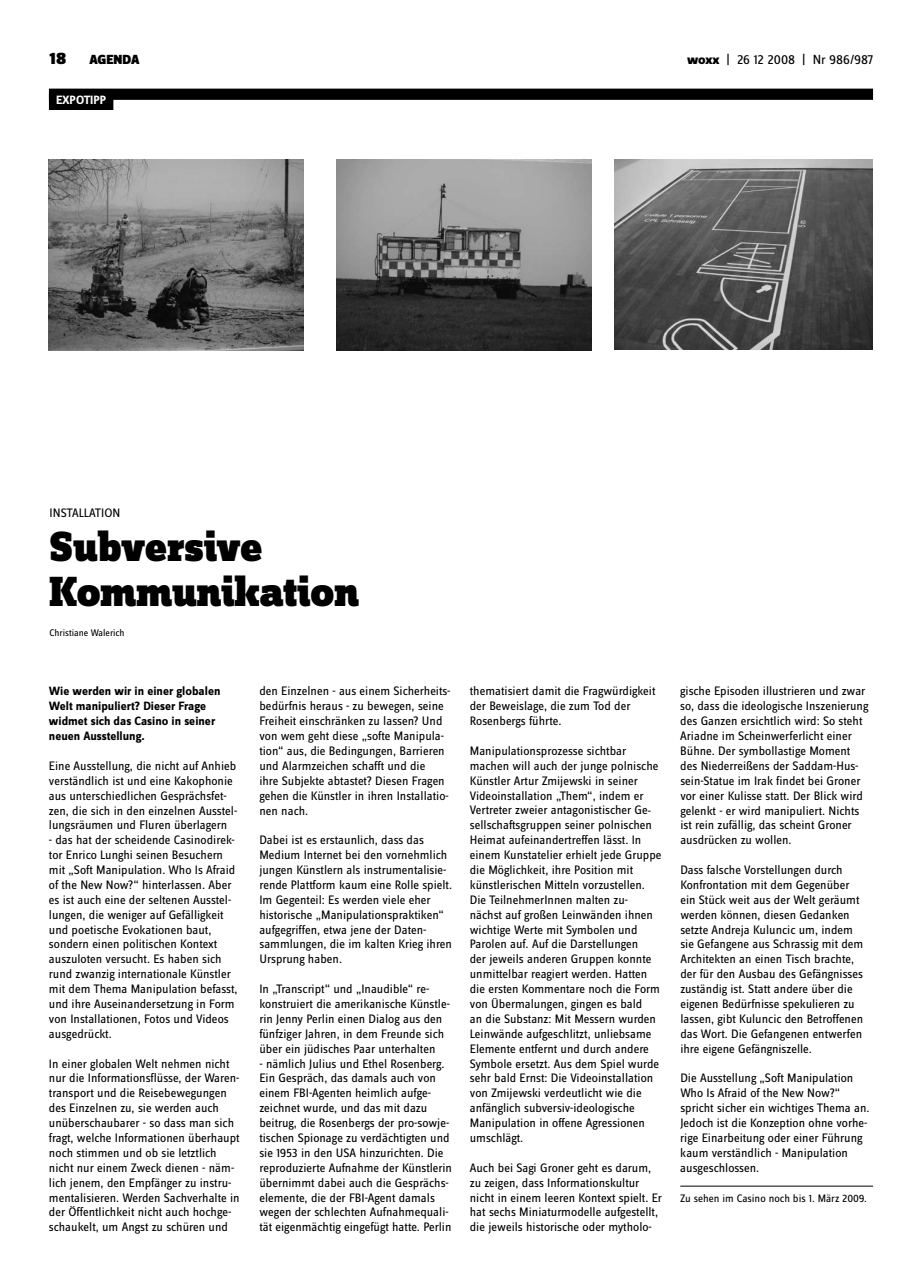
<style>
.page{position:relative;width:922px;height:1276px;background:#fff}
.page>*{position:absolute;margin:0;border:0;box-sizing:border-box;transform-origin:0 0}
.t1{font:900 43.75px/44.6px "Zine Slab Dis";letter-spacing:-.01em;color:#000}
.t2{font:900 17.5px "Zine Sans Dis";color:#000}
.t3{font:13.75px "Zine Sans Dis";color:#000}
.t4{font:900 13.75px "Zine Sans Dis";color:#000}
.t5{font:12.75px/14.9px "Zine Sans Dis";color:#000}
.t6{font:700 12.5px/14.9px "Zine Sans Dis";color:#000}
.t7{font:700 12.5px "Zine Sans Dis";color:#fff}
.t8{font:11.25px "Zine Sans Dis";color:#000}
.t9{font:10px "Zine Sans Dis";color:#000}
.s1{font-weight:800}
</style>
<div class="page">
<div style="left:49px;top:89px;width:823px;height:11px;background:#000"></div>
<div style="left:49px;top:94px;width:64px;height:16px;background:#000"></div>
<img style="left:614px;top:159px;width:258px;height:190px">
<hr style="left:680px;top:1186px;width:192px;height:1px;background:#000">
<img style="left:336px;top:159px;width:255px;height:191px">
<img style="left:49px;top:159px;width:255px;height:192px">
<h2 class="t2" style="left:50px;top:49px;width:18px">18</h2>
<p class="t4" style="left:89px;top:53px;width:52px">AGENDA</p>
<p class="t3" style="left:687px;top:53px;width:187px"><span class="s1">woxx</span> | 26 12 2008 | Nr 986/987</p>
<p class="t7" style="left:56px;top:93px;width:52px">EXPOTIPP</p>
<p class="t5" style="left:50px;top:506px;width:72px">INSTALLATION</p>
<h1 class="t1" style="left:50px;top:527px;width:311px">Subversive<br>Kommunikation</h1>
<p class="t9" style="left:50px;top:627px;width:76px">Christiane Walerich</p>
<p class="t6" style="left:49px;top:684px;width:173px">Wie werden wir in einer globalen<br>Welt manipuliert? Dieser Frage widmet sich das Casino in seiner neuen Ausstellung.</p>
<p class="t5" style="left:49px;top:759px;width:190px">Eine Ausstellung, die nicht auf Anhieb verständlich ist und eine Kakophonie aus unterschiedlichen Gesprächsfet&shy;zen, die sich in den einzelnen Ausstel&shy;lungsräumen und Fluren überlagern</p>
<p class="t5" style="left:49px;top:833px;width:190px">- das hat der scheidende Casinodirek&shy;tor Enrico Lunghi seinen Besuchern mit „Soft Manipulation. Who Is Afraid of the New Now?“ hinterlassen. Aber es ist auch eine der seltenen Ausstel&shy;lungen, die weniger auf Gefälligkeit und poetische Evokationen baut, sondern einen politischen Kontext auszuloten versucht. Es haben sich rund zwanzig internationale Künstler mit dem Thema Manipulation befasst, und ihre Auseinandersetzung in Form von Installationen, Fotos und Videos ausgedrückt.</p>
<p class="t5" style="left:49px;top:1056px;width:192px">In einer globalen Welt nehmen nicht nur die Informationsflüsse, der Waren&shy;transport und die Reisebewegungen des Einzelnen zu, sie werden auch unüberschaubarer - so dass man sich fragt, welche Informationen überhaupt noch stimmen und ob sie letztlich nicht nur einem Zweck dienen - näm&shy;lich jenem, den Empfänger zu instru&shy;mentalisieren. Werden Sachverhalte in der Öffentlichkeit nicht auch hochge&shy;schaukelt, um Angst zu schüren und</p>
<p class="t5" style="left:259px;top:684px;width:193px">den Einzelnen - aus einem Sicherheits&shy;bedürfnis heraus - zu bewegen, seine Freiheit einschränken zu lassen? Und von wem geht diese „softe Manipula&shy;tion“ aus, die Bedingungen, Barrieren und Alarmzeichen schafft und die<br>ihre Subjekte abtastet? Diesen Fragen gehen die Künstler in ihren Installatio&shy;nen nach.</p>
<p class="t5" style="left:259px;top:833px;width:194px">Dabei ist es erstaunlich, dass das Medium Internet bei den vornehmlich jungen Künstlern als instrumentalisie&shy;rende Plattform kaum eine Rolle spielt.<br>Im Gegenteil: Es werden viele eher historische „Manipulationspraktiken“ aufgegriffen, etwa jene der Daten&shy;sammlungen, die im kalten Krieg ihren Ursprung haben.</p>
<p class="t5" style="left:259px;top:982px;width:192px">In „Transcript“ und „Inaudible“ re&shy;konstruiert die amerikanische Künstle&shy;rin Jenny Perlin einen Dialog aus den fünfziger Jahren, in dem Freunde sich über ein jüdisches Paar unterhalten</p>
<p class="t5" style="left:259px;top:1056px;width:194px">- nämlich Julius und Ethel Rosenberg.<br>Ein Gespräch, das damals auch von einem FBI-Agenten heimlich aufge&shy;zeichnet wurde, und das mit dazu beitrug, die Rosenbergs der pro-sowje&shy;tischen Spionage zu verdächtigten und sie 1953 in den USA hinzurichten. Die reproduzierte Aufnahme der Künstlerin übernimmt dabei auch die Gesprächs&shy;elemente, die der FBI-Agent damals wegen der schlechten Aufnahmequali&shy;tät eigenmächtig eingefügt hatte. Perlin</p>
<p class="t5" style="left:469px;top:684px;width:187px">thematisiert damit die Fragwürdigkeit der Beweislage, die zum Tod der<br>Rosenbergs führte.</p>
<p class="t5" style="left:469px;top:744px;width:193px">Manipulationsprozesse sichtbar machen will auch der junge polnische Künstler Artur Zmijewski in seiner Videoinstallation „Them“, indem er Vertreter zweier antagonistischer Ge&shy;sellschaftsgruppen seiner polnischen Heimat aufeinandertreffen lässt. In einem Kunstatelier erhielt jede Gruppe die Möglichkeit, ihre Position mit künstlerischen Mitteln vorzustellen.<br>Die TeilnehmerInnen malten zu&shy;nächst auf großen Leinwänden ihnen wichtige Werte mit Symbolen und Parolen auf. Auf die Darstellungen<br>der jeweils anderen Gruppen konnte unmittelbar reagiert werden. Hatten die ersten Kommentare noch die Form von Übermalungen, gingen es bald<br>an die Substanz: Mit Messern wurden Leinwände aufgeschlitzt, unliebsame Elemente entfernt und durch andere Symbole ersetzt. Aus dem Spiel wurde sehr bald Ernst: Die Videoinstallation von Zmijewski verdeutlicht wie die anfänglich subversiv-ideologische Manipulation in offene Agressionen umschlägt.</p>
<p class="t5" style="left:469px;top:1161px;width:194px">Auch bei Sagi Groner geht es darum, zu zeigen, dass Informationskultur nicht in einem leeren Kontext spielt. Er hat sechs Miniaturmodelle aufgestellt, die jeweils historische oder mytholo-</p>
<p class="t5" style="left:680px;top:684px;width:189px">gische Episoden illustrieren und zwar so, dass die ideologische Inszenierung des Ganzen ersichtlich wird: So steht Ariadne im Scheinwerferlicht einer Bühne. Der symbollastige Moment des Niederreißens der Saddam-Hus&shy;sein-Statue im Irak findet bei Groner vor einer Kulisse statt. Der Blick wird gelenkt - er wird manipuliert. Nichts ist rein zufällig, das scheint Groner ausdrücken zu wollen.</p>
<p class="t5" style="left:680px;top:863px;width:184px">Dass falsche Vorstellungen durch Konfrontation mit dem Gegenüber ein Stück weit aus der Welt geräumt werden können, diesen Gedanken setzte Andreja Kuluncic um, indem sie Gefangene aus Schrassig mit dem Architekten an einen Tisch brachte, der für den Ausbau des Gefängnisses zuständig ist. Statt andere über die eigenen Bedürfnisse spekulieren zu lassen, gibt Kuluncic den Betroffenen das Wort. Die Gefangenen entwerfen ihre eigene Gefängniszelle.</p>
<p class="t5" style="left:680px;top:1071px;width:191px">Die Ausstellung „Soft Manipulation Who Is Afraid of the New Now?“ spricht sicher ein wichtiges Thema an.<br>Jedoch ist die Konzeption ohne vorhe&shy;rige Einarbeitung oder einer Führung kaum verständlich - Manipulation ausgeschlossen.</p>
<p class="t8" style="left:680px;top:1192px;width:188px">Zu sehen im Casino noch bis 1. März 2009.</p>
</div>
